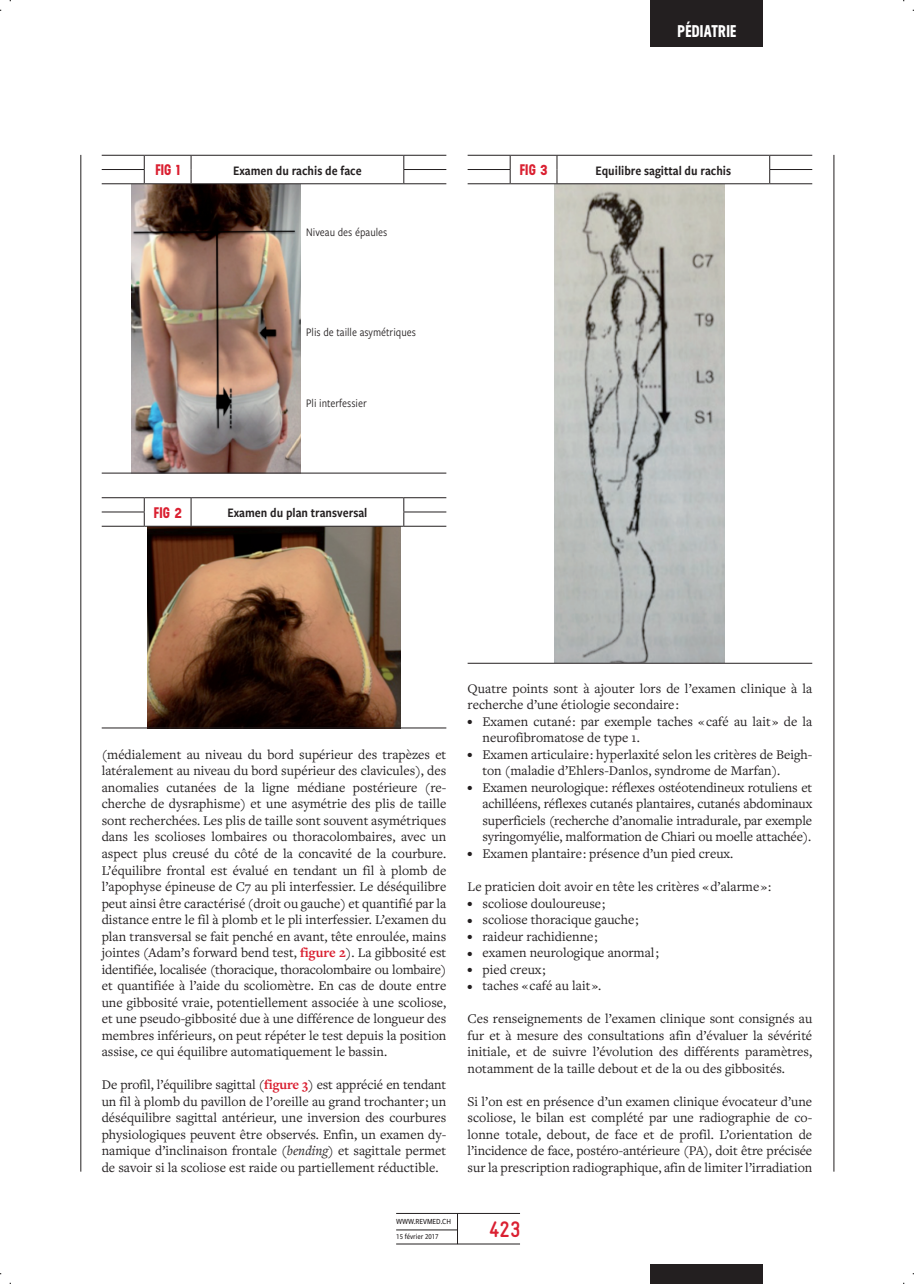
<style>
.page{position:relative;width:914px;height:1284px;background:#fff}
.page>*{position:absolute;margin:0;border:0;box-sizing:border-box;transform-origin:0 0}
.t1{font:700 22.5px "Gravur Condensed Pro";color:#da2031}
.t2{font:700 16.95px "Neusa";letter-spacing:.01em;color:#fff}
.t3{font:700 15.3px "Neusa";letter-spacing:.01em;color:#da2031}
.t4{font:13.8px/16.5px "Freight Text Pro";color:#231f20;text-align:justify}
.t5{font:13.5px "Freight Sans Cnd Pro Semi";color:#231f20}
.t6{font:12px "Freight Sans Cnd Pro";color:#231f20}
.t7{font:500 8.1px "Freight Sans Cnd Pro";color:#231f20}
.t8{font:500 7.8px "Freight Sans Cnd Pro";color:#231f20}
.s1{font-weight:700;color:#da2031}
.s2{font-style:italic}
.s3{font-size:9.75px}
</style>
<div class="page">
<div style="left:650px;top:0;width:113px;height:47px;background:#231f20"></div>
<div style="left:650px;top:1263px;width:113px;height:20px;background:#231f20"></div>
<hr style="left:396px;top:1212px;width:124px;height:1px;background:#231f20">
<hr style="left:396px;top:1243px;width:124px;height:1px;background:#231f20">
<hr style="left:396px;top:1229px;width:61px;height:1px;background:#231f20">
<hr style="left:457px;top:1213px;width:1px;height:30px;background:#231f20">
<img style="left:148px;top:527px;width:252px;height:200px">
<img style="left:132px;top:184px;width:168px;height:288px">
<hr style="left:80px;top:155px;width:1px;height:1016px;background:#231f20">
<hr style="left:833px;top:155px;width:1px;height:1016px;background:#231f20">
<svg style="left:102px;top:156px;width:344px;height:28px"></svg>
<hr style="left:102px;top:155px;width:42px;height:1px;background:#231f20">
<hr style="left:144px;top:155px;width:47px;height:1px;background:#231f20">
<hr style="left:191px;top:155px;width:213px;height:1px;background:#231f20">
<hr style="left:404px;top:155px;width:42px;height:1px;background:#231f20">
<hr style="left:102px;top:472px;width:344px;height:1px;background:#231f20">
<hr style="left:102px;top:526px;width:42px;height:1px;background:#231f20">
<hr style="left:144px;top:526px;width:47px;height:1px;background:#231f20">
<hr style="left:191px;top:526px;width:213px;height:1px;background:#231f20">
<hr style="left:404px;top:526px;width:42px;height:1px;background:#231f20">
<svg style="left:102px;top:498px;width:344px;height:28px"></svg>
<hr style="left:102px;top:497px;width:42px;height:1px;background:#231f20">
<hr style="left:144px;top:497px;width:47px;height:1px;background:#231f20">
<hr style="left:191px;top:497px;width:213px;height:1px;background:#231f20">
<hr style="left:404px;top:497px;width:42px;height:1px;background:#231f20">
<hr style="left:102px;top:727px;width:344px;height:1px;background:#231f20">
<img style="left:554px;top:184px;width:170px;height:478px">
<hr style="left:467px;top:663px;width:345px;height:1px;background:#231f20">
<svg style="left:467px;top:156px;width:345px;height:28px"></svg>
<hr style="left:467px;top:155px;width:43px;height:1px;background:#231f20">
<hr style="left:510px;top:155px;width:47px;height:1px;background:#231f20">
<hr style="left:557px;top:155px;width:212px;height:1px;background:#231f20">
<hr style="left:769px;top:155px;width:43px;height:1px;background:#231f20">
<p class="t3" style="left:155px;top:159px;width:26px">FIG 1</p>
<p class="t5" style="left:233px;top:161px;width:130px">Examen du rachis de face</p>
<p class="t6" style="left:306px;top:224px;width:83px">Niveau des épaules</p>
<p class="t6" style="left:306px;top:324px;width:111px">Plis de taille asymétriques</p>
<p class="t6" style="left:306px;top:395px;width:62px">Pli interfessier</p>
<p class="t3" style="left:154px;top:501px;width:29px">FIG 2</p>
<p class="t5" style="left:227px;top:503px;width:141px">Examen du plan transversal</p>
<p class="t2" style="left:677px;top:19px;width:60px">PÉDIATRIE</p>
<p class="t3" style="left:519px;top:159px;width:29px">FIG 3</p>
<p class="t5" style="left:595px;top:161px;width:137px">Equilibre sagittal du rachis</p>
<p class="t4" style="left:102px;top:745px;width:346px">(médialement au niveau du bord supérieur des trapèzes et latéralement au niveau du bord supérieur des clavicules), des anomalies cutanées de la ligne médiane postérieure (re&shy;cherche de dysraphisme) et une asymétrie des plis de taille sont recherchées. Les plis de taille sont souvent asymétriques dans les scolioses lombaires ou thoracolombaires, avec un aspect plus creusé du côté de la concavité de la courbure.<br>L’équilibre frontal est évalué en tendant un fil à plomb de l’apophyse épineuse de C7 au pli interfessier. Le déséquilibre peut ainsi être caractérisé (droit ou gauche) et quantifié par la distance entre le fil à plomb et le pli interfessier. L’examen du plan transversal se fait penché en avant, tête enroulée, mains jointes (Adam’s forward bend test, <span class="s1">figure 2</span>). La gibbosité est identifiée, localisée (thoracique, thoracolombaire ou lombaire) et quantifiée à l’aide du scoliomètre. En cas de doute entre une gibbosité vraie, potentiellement associée à une scoliose, et une pseudo-gibbosité due à une différence de longueur des membres inférieurs, on peut répéter le test depuis la position assise, ce qui équilibre automatiquement le bassin.</p>
<p class="t4" style="left:102px;top:1075px;width:346px">De profil, l’équilibre sagittal (<span class="s1">figure 3</span>) est apprécié en tendant un fil à plomb du pavillon de l’oreille au grand trochanter ; un déséquilibre sagittal antérieur, une inversion des courbures physiologiques peuvent être observés. Enfin, un examen dy&shy;namique d’inclinaison frontale (<span class="s2">bending</span>) et sagittale permet de savoir si la scoliose est raide ou partiellement réductible.</p>
<p class="t4" style="left:467px;top:679px;width:346px">Quatre points sont à ajouter lors de l’examen clinique à la</p>
<p class="t4" style="left:467px;top:696px;width:213px">recherche d’une étiologie secondaire :</p>
<p class="t4" style="left:467px;top:712px;width:346px"><span class="s3">X</span> Examen cutané : par exemple taches « café au lait » de la</p>
<p class="t4" style="left:482px;top:729px;width:159px">neurofibromatose de type 1.</p>
<p class="t4" style="left:467px;top:745px;width:346px"><span class="s3">X</span> Examen articulaire : hyperlaxité selon les critères de Beigh-</p>
<p class="t4" style="left:482px;top:762px;width:299px">ton (maladie d’Ehlers-Danlos, syndrome de Marfan).</p>
<p class="t4" style="left:467px;top:778px;width:346px"><span class="s3">X</span> Examen neurologique : réflexes ostéotendineux rotuliens et</p>
<p class="t4" style="left:482px;top:795px;width:331px">achilléens, réflexes cutanés plantaires, cutanés abdominaux</p>
<p class="t4" style="left:482px;top:811px;width:331px">superficiels (recherche d’anomalie intradurale, par exemple</p>
<p class="t4" style="left:482px;top:828px;width:330px">syringomyélie, malformation de Chiari ou moelle attachée).</p>
<p class="t4" style="left:467px;top:844px;width:267px"><span class="s3">X</span> Examen plantaire : présence d’un pied creux.</p>
<p class="t4" style="left:467px;top:877px;width:305px;text-align:left">Le praticien doit avoir en tête les critères « d’alarme » :<br><span class="s3">X</span> scoliose douloureuse ;<br><span class="s3">X</span> scoliose thoracique gauche ;<br><span class="s3">X</span> raideur rachidienne ;<br><span class="s3">X</span> examen neurologique anormal ;<br><span class="s3">X</span> pied creux ;<br><span class="s3">X</span> taches « café au lait ».</p>
<p class="t4" style="left:467px;top:1009px;width:346px">Ces renseignements de l’examen clinique sont consignés au fur et à mesure des consultations afin d’évaluer la sévérité initiale, et de suivre l’évolution des différents paramètres, notamment de la taille debout et de la ou des gibbosités.</p>
<p class="t4" style="left:467px;top:1092px;width:346px">Si l’on est en présence d’un examen clinique évocateur d’une scoliose, le bilan est complété par une radiographie de co&shy;lonne totale, debout, de face et de profil. L’orientation de l’incidence de face, postéro-antérieure (PA), doit être précisée sur la prescription radiographique, afin de limiter l’irradiation</p>
<p class="t7" style="left:396px;top:1216px;width:56px">WWW.REVMED.CH</p>
<p class="t8" style="left:396px;top:1231px;width:44px">15 FÉVRIER 2017</p>
<h1 class="t1" style="left:489px;top:1216px;width:33px">423</h1>
</div>
